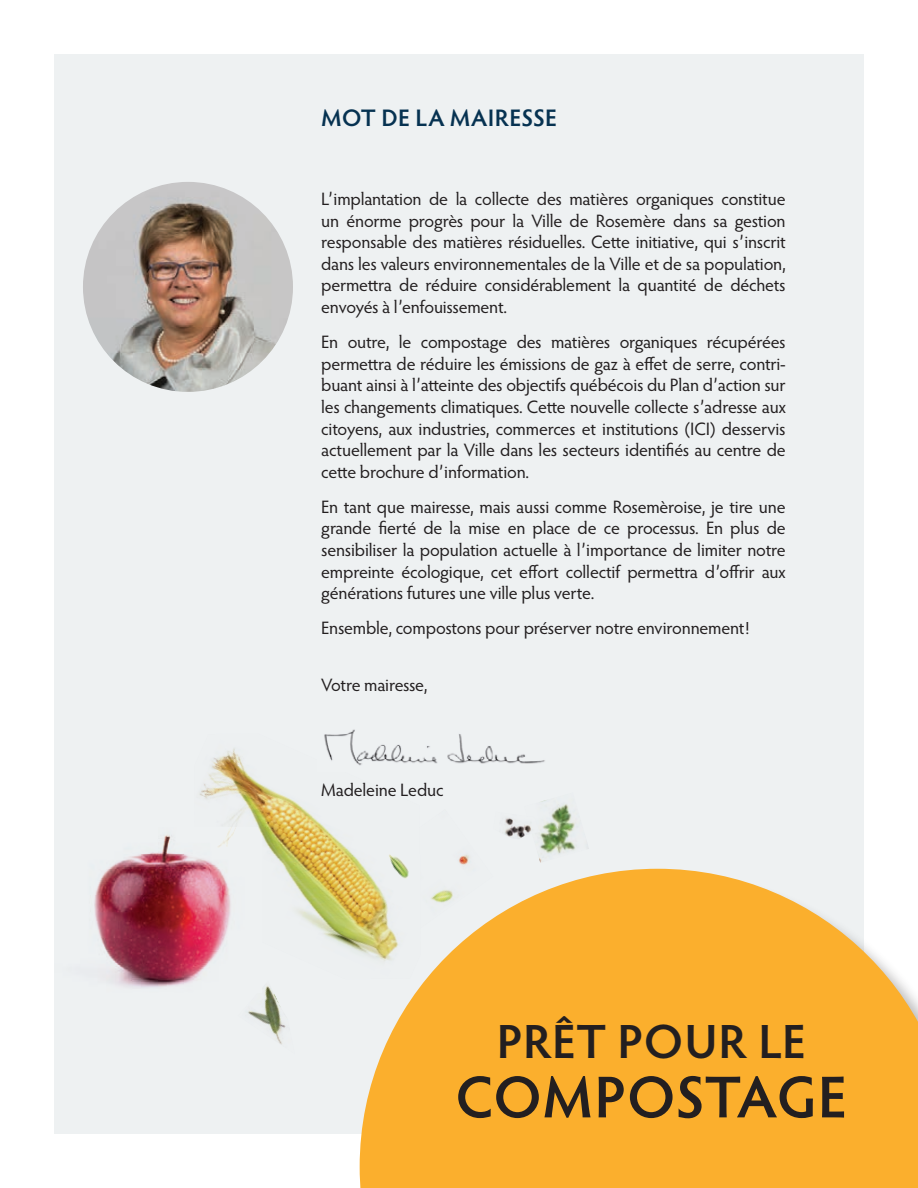
<style>
.page{position:relative;width:918px;height:1188px;background:#fff}
.page>*{position:absolute;margin:0;border:0;box-sizing:border-box;transform-origin:0 0}
.t1{font:600 59.25px "Hypatia Sans Pro";letter-spacing:.005em;color:#231f20}
.t2{font:600 48.15px "Hypatia Sans Pro";letter-spacing:.015em;color:#231f20}
.t3{font:600 24px "Hypatia Sans Pro";letter-spacing:.015em;color:#063251}
.t4{font:18px/21.6px "Hypatia Sans Pro";letter-spacing:-.015em;color:#231f20;text-align:justify}
</style>
<div class="page">
<div style="left:54px;top:54px;width:810px;height:1080px;background:#eef1f2"></div>
<img style="left:347px;top:729px;width:198px;height:35px">
<svg style="left:360px;top:869px;width:558px;height:319px;background:#f9b744"></svg>
<img style="left:94px;top:834px;width:101px;height:154px">
<img style="left:194px;top:734px;width:227px;height:245px">
<img style="left:504px;top:818px;width:20px;height:21px">
<img style="left:524px;top:800px;width:65px;height:63px">
<img style="left:248px;top:986px;width:38px;height:59px">
<img style="left:372px;top:809px;width:121px;height:119px">
<img style="left:83px;top:182px;width:210px;height:210px;border-radius:105px">
<h3 class="t3" style="left:321px;top:101px;width:237px">MOT DE LA MAIRESSE</h3>
<p class="t4" style="left:321px;top:188px;width:466px">L’implantation de la collecte des matières organiques constitue un énorme progrès pour la Ville de Rosemère dans sa gestion responsable des matières résiduelles. Cette initiative, qui s’inscrit dans les valeurs environnementales de la Ville et de sa population, permettra de réduire considérablement la quantité de déchets envoyés à l’enfouissement.</p>
<p class="t4" style="left:321px;top:331px;width:466px">En outre, le compostage des matières organiques récupérées permettra de réduire les émissions de gaz à effet de serre, contri&shy;buant ainsi à l’atteinte des objectifs québécois du Plan d’action sur les changements climatiques. Cette nouvelle collecte s’adresse aux citoyens, aux industries, commerces et institutions (ICI) desservis actuellement par la Ville dans les secteurs identifiés au centre de cette brochure d’information.</p>
<p class="t4" style="left:321px;top:495px;width:466px">En tant que mairesse, mais aussi comme Rosemèroise, je tire une grande fierté de la mise en place de ce processus. En plus de sensibiliser la population actuelle à l’importance de limiter notre empreinte écologique, cet effort collectif permettra d’offrir aux générations futures une ville plus verte.</p>
<p class="t4" style="left:321px;top:617px;width:430px">Ensemble, compostons pour préserver notre environnement!</p>
<p class="t4" style="left:321px;top:674px;width:108px">Votre mairesse,</p>
<p class="t4" style="left:321px;top:779px;width:124px">Madeleine Leduc</p>
<h2 class="t2" style="left:497px;top:1008px;width:311px">PRÊT POUR LE</h2>
<h1 class="t1" style="left:456px;top:1056px;width:393px">COMPOSTAGE</h1>
</div>
